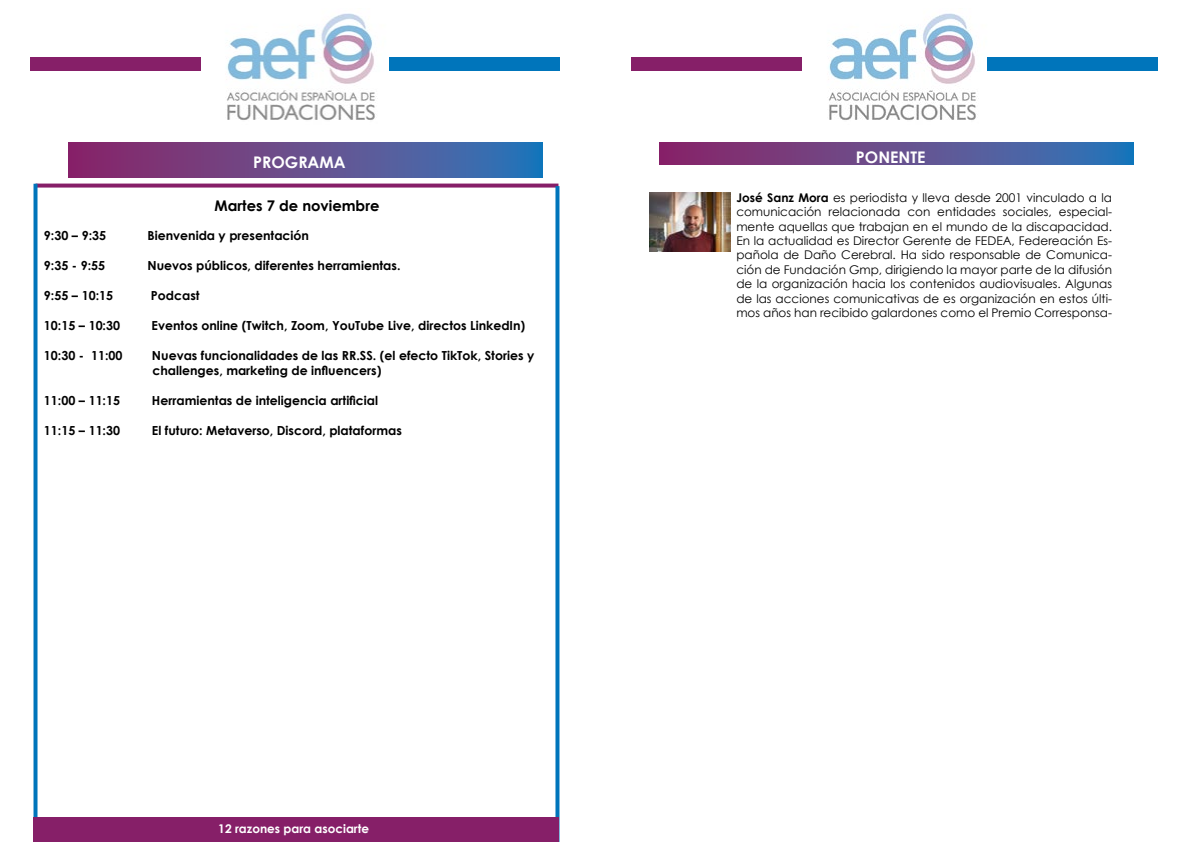
<style>
.page{position:relative;width:1191px;height:842px;background:#fff}
.page>*{position:absolute;margin:0;border:0;box-sizing:border-box;transform-origin:0 0}
.t1{font:700 16px "Century Gothic";color:#fff}
.t2{font:700 14.7px "Century Gothic";color:#000}
.t3{font:700 12.5px/15px "Century Gothic";color:#000}
.t4{font:12px/14.4px "Century Gothic";color:#000;text-align:justify}
.t5{font:700 12px "Century Gothic";color:#fff}
.s1{font-weight:700}
</style>
<div class="page">
<svg style="left:68px;top:142px;width:474px;height:36px;background:#614e8f"></svg>
<svg style="left:659px;top:142px;width:474px;height:22px;background:#614e8f"></svg>
<svg style="left:38px;top:184px;width:520px;height:4px;background:#923678"></svg>
<svg style="left:34px;top:184px;width:4px;height:634px;background:#1f85c3"></svg>
<svg style="left:555px;top:186px;width:4px;height:632px;background:#1e85c2"></svg>
<div style="left:34px;top:818px;width:525px;height:24px;background:#861f68"></div>
<img style="left:226px;top:13px;width:149px;height:107px">
<div style="left:30px;top:58px;width:171px;height:13px;background:#861f68"></div>
<div style="left:388px;top:58px;width:171px;height:13px;background:#0075bb"></div>
<img style="left:828px;top:13px;width:161px;height:107px">
<div style="left:631px;top:58px;width:171px;height:13px;background:#861f68"></div>
<div style="left:987px;top:58px;width:171px;height:13px;background:#0075bb"></div>
<img style="left:649px;top:192px;width:81px;height:60px">
<h1 class="t1" style="left:253px;top:150px;width:94px">PROGRAMA</h1>
<h1 class="t1" style="left:856px;top:145px;width:71px">PONENTE</h1>
<p class="t4" style="left:736px;top:190px;width:377px"><span class="s1">José Sanz Mora</span> es periodista y lleva desde 2001 vinculado a la comunicación relacionada con entidades sociales, especial&shy;mente aquellas que trabajan en el mundo de la discapacidad.<br>En la actualidad es Director Gerente de FEDEA, Federeación Es&shy;pañola de Daño Cerebral. Ha sido responsable de Comunica&shy;ción de Fundación Gmp, dirigiendo la mayor parte de la difusión de la organización hacia los contenidos audiovisuales. Algunas de las acciones comunicativas de es organización en estos últi&shy;mos años han recibido galardones como el Premio Corresponsa-</p>
<p class="t2" style="left:215px;top:194px;width:166px">Martes 7 de noviembre</p>
<p class="t3" style="left:44px;top:227px;width:64px">9:30 – 9:35</p>
<p class="t3" style="left:147px;top:227px;width:163px">Bienvenida y presentación</p>
<p class="t3" style="left:44px;top:257px;width:63px">9:35 - 9:55</p>
<p class="t3" style="left:147px;top:257px;width:254px">Nuevos públicos, diferentes herramientas.</p>
<p class="t3" style="left:44px;top:287px;width:71px">9:55 – 10:15</p>
<p class="t3" style="left:151px;top:287px;width:50px">Podcast</p>
<p class="t3" style="left:44px;top:317px;width:78px">10:15 – 10:30</p>
<p class="t3" style="left:152px;top:317px;width:375px">Eventos online (Twitch, Zoom, YouTube Live, directos LinkedIn)</p>
<p class="t3" style="left:44px;top:347px;width:80px">10:30 - 11:00</p>
<p class="t3" style="left:152px;top:347px;width:384px">Nuevas funcionalidades de las RR.SS. (el efecto TikTok, Stories y challenges, marketing de influencers)</p>
<p class="t3" style="left:44px;top:392px;width:78px">11:00 – 11:15</p>
<p class="t3" style="left:152px;top:392px;width:228px">Herramientas de inteligencia artificial</p>
<p class="t3" style="left:44px;top:422px;width:78px">11:15 – 11:30</p>
<p class="t3" style="left:152px;top:422px;width:251px">El futuro: Metaverso, Discord, plataformas</p>
<p class="t5" style="left:218px;top:820px;width:152px">12 razones para asociarte</p>
</div>
